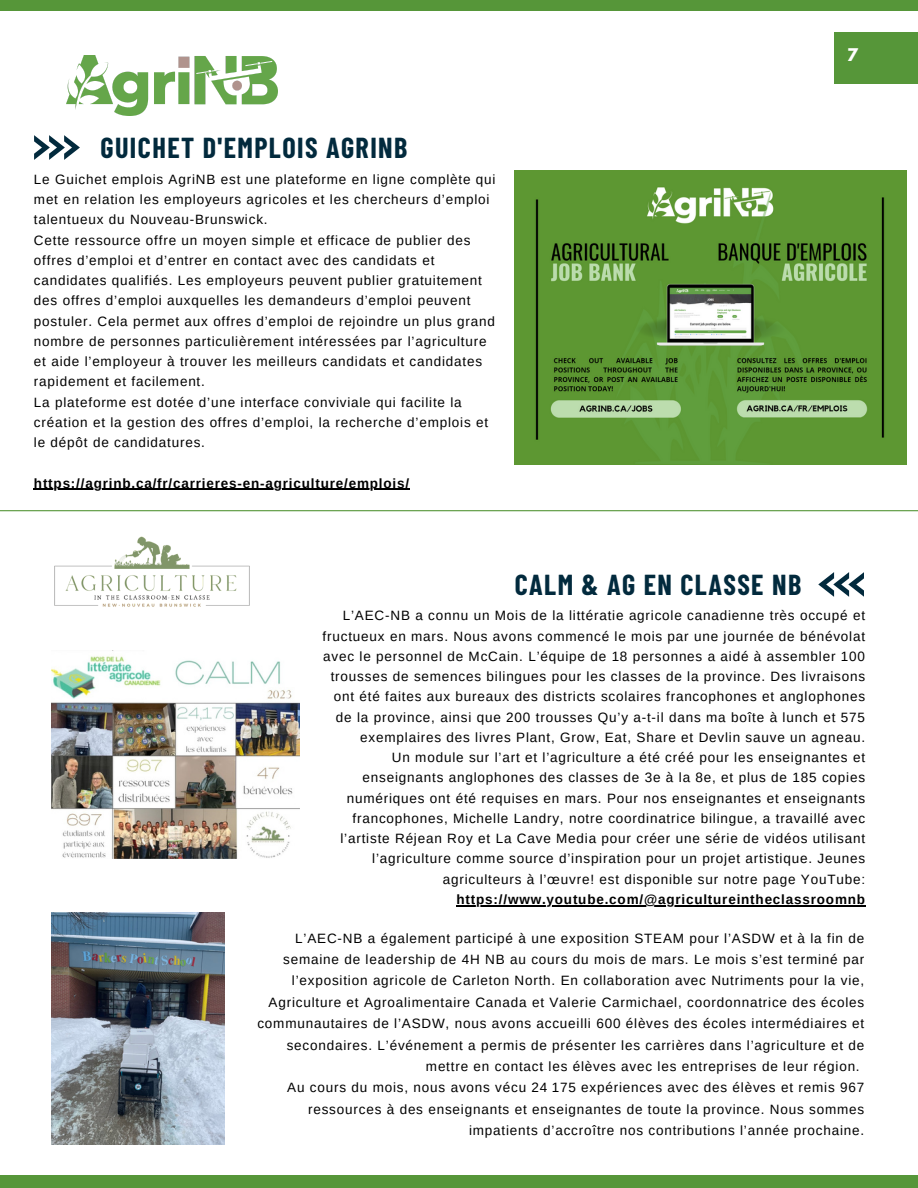
<style>
.page{position:relative;width:918px;height:1188px;background:#fff}
.page>*{position:absolute;margin:0;border:0;box-sizing:border-box;transform-origin:0 0}
.t1{font:700 28.2px "Barlow Condensed";letter-spacing:.05em;color:#022a3d}
.t2{font:700 15.45px "League Spartan";color:#fff}
.t3{font:13.5px/20.2px "Arimo";letter-spacing:.06em;color:#000}
.t4{font:700 13.5px "Arimo";letter-spacing:.06em;color:#000}
</style>
<div class="page">
<svg style="left:34px;top:135px;width:46px;height:25px"></svg>
<div style="left:0;top:0;width:918px;height:11px;background:#569639"></div>
<div style="left:0;top:1175px;width:918px;height:13px;background:#569639"></div>
<svg style="left:818px;top:572px;width:46px;height:25px"></svg>
<div style="left:834px;top:32px;width:84px;height:51px;background:#569639"></div>
<img style="left:66px;top:56px;width:212px;height:59px">
<img style="left:515px;top:171px;width:391px;height:293px">
<hr style="left:0;top:510px;width:918px;height:1px;background:#569639">
<img style="left:0;top:488px;width:310px;height:184px">
<img style="left:52px;top:650px;width:247px;height:209px">
<img style="left:52px;top:913px;width:173px;height:232px">
<hr style="left:34px;top:489px;width:376px;height:1px;background:#000">
<hr style="left:457px;top:905px;width:409px;height:1px;background:#000">
<h1 class="t1" style="left:100px;top:130px;width:308px">GUICHET D'EMPLOIS AGRINB</h1>
<p class="t3" style="left:34px;top:169px;width:463px">Le Guichet emplois AgriNB est une plateforme en ligne complète qui met en relation les employeurs agricoles et les chercheurs d’emploi talentueux du Nouveau-Brunswick.<br>Cette ressource offre un moyen simple et efficace de publier des offres d’emploi et d’entrer en contact avec des candidats et candidates qualifiés. Les employeurs peuvent publier gratuitement des offres d’emploi auxquelles les demandeurs d’emploi peuvent postuler. Cela permet aux offres d’emploi de rejoindre un plus grand nombre de personnes particulièrement intéressées par l’agriculture et aide l’employeur à trouver les meilleurs candidats et candidates rapidement et facilement.<br>La plateforme est dotée d’une interface conviviale qui facilite la création et la gestion des offres d’emploi, la recherche d’emplois et le dépôt de candidatures.</p>
<p class="t4" style="left:34px;top:475px;width:377px">https://agrinb.ca/fr/carrieres-en-agriculture/emplois/</p>
<h1 class="t1" style="left:515px;top:567px;width:288px">CALM &amp; AG EN CLASSE NB</h1>
<p class="t2" style="left:847px;top:47px;width:12px">7</p>
<p class="t3" style="left:323px;top:606px;width:544px;text-align:right">L’AEC-NB a connu un Mois de la littératie agricole canadienne très occupé et fructueux en mars. Nous avons commencé le mois par une journée de bénévolat avec le personnel de McCain. L’équipe de 18 personnes a aidé à assembler 100 trousses de semences bilingues pour les classes de la province. Des livraisons ont été faites aux bureaux des districts scolaires francophones et anglophones de la province, ainsi que 200 trousses Qu’y a-t-il dans ma boîte à lunch et 575 exemplaires des livres Plant, Grow, Eat, Share et Devlin sauve un agneau.<br>Un module sur l’art et l’agriculture a été créé pour les enseignantes et enseignants anglophones des classes de 3e à la 8e, et plus de 185 copies numériques ont été requises en mars. Pour nos enseignantes et enseignants francophones, Michelle Landry, notre coordinatrice bilingue, a travaillé avec l’artiste Réjean Roy et La Cave Media pour créer une série de vidéos utilisant l’agriculture comme source d’inspiration pour un projet artistique. Jeunes agriculteurs à l’œuvre! est disponible sur notre page YouTube:</p>
<p class="t4" style="left:457px;top:892px;width:410px">https://www.youtube.com/@agricultureintheclassroomnb</p>
<p class="t3" style="left:295px;top:928px;width:570px">L’AEC-NB a également participé à une exposition STEAM pour l’ASDW et à la fin de</p>
<p class="t3" style="left:283px;top:949px;width:583px">semaine de leadership de 4H NB au cours du mois de mars. Le mois s’est terminé par</p>
<p class="t3" style="left:292px;top:971px;width:574px">l’exposition agricole de Carleton North. En collaboration avec Nutriments pour la vie,</p>
<p class="t3" style="left:269px;top:992px;width:597px">Agriculture et Agroalimentaire Canada et Valerie Carmichael, coordonnatrice des écoles</p>
<p class="t3" style="left:257px;top:1013px;width:608px">communautaires de l’ASDW, nous avons accueilli 600 élèves des écoles intermédiaires et</p>
<p class="t3" style="left:287px;top:1035px;width:579px">secondaires. L’événement a permis de présenter les carrières dans l’agriculture et de</p>
<p class="t3" style="left:426px;top:1056px;width:435px">mettre en contact les élèves avec les entreprises de leur région.</p>
<p class="t3" style="left:287px;top:1078px;width:579px">Au cours du mois, nous avons vécu 24 175 expériences avec des élèves et remis 967</p>
<p class="t3" style="left:308px;top:1099px;width:558px">ressources à des enseignants et enseignantes de toute la province. Nous sommes</p>
<p class="t3" style="left:469px;top:1120px;width:397px">impatients d’accroître nos contributions l’année prochaine.</p>
</div>
